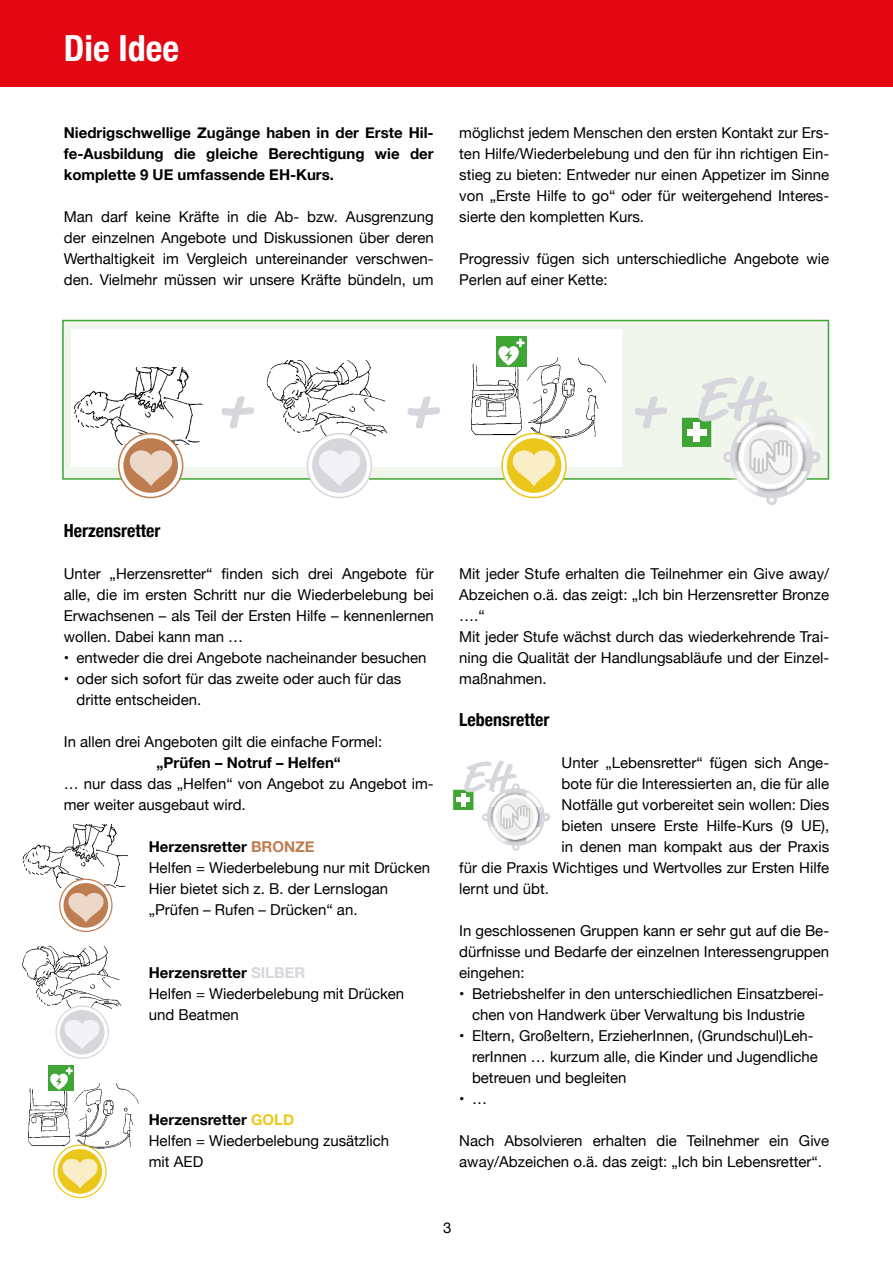
<style>
.page{position:relative;width:893px;height:1263px;background:#fff}
.page>*{position:absolute;margin:0;border:0;box-sizing:border-box;transform-origin:0 0}
.t1{font:69.9px "Market Web";color:#d6d6dc}
.t2{font:62.1px "Market Web";color:#d6d6dc}
.t3{font:43.5px "Market Web";color:#d6d6dc}
.t4{font:700 condensed 36px "Helvetica Neue";color:#fff}
.t5{font:700 condensed 18px "Helvetica Neue";color:#000}
.t6{font:15px/21px "Helvetica Neue";color:#000}
.t7{font:700 15px/21px "Helvetica Neue";color:#000;text-align:justify}
.s1{font-size:69.9px}
.s2{font-weight:700}
.s3{font-weight:700;color:#be7d51}
.s4{font-weight:700;color:#d6d6dc}
.s5{font-weight:700;color:#ecc71b}
</style>
<div class="page">
<div style="left:0;top:0;width:893px;height:86px;background:#e30613"></div>
<img style="left:22px;top:825px;width:106px;height:63px">
<svg style="left:60px;top:879px;width:52px;height:52px"></svg>
<div style="left:59px;top:879px;width:54px;height:53px;border:1px solid #be7d51;border-radius:50%"></div>
<div style="left:64px;top:883px;width:44px;height:45px;background:#be7d51;border-radius:50%"></div>
<img style="left:68px;top:890px;width:36px;height:34px">
<img style="left:22px;top:946px;width:99px;height:68px">
<svg style="left:56px;top:1006px;width:52px;height:52px"></svg>
<div style="left:55px;top:1005px;width:54px;height:54px;border:1px solid #d6d6dc;border-radius:50%"></div>
<div style="left:60px;top:1010px;width:44px;height:44px;background:#d6d6dc;border-radius:50%"></div>
<img style="left:64px;top:1017px;width:36px;height:33px">
<img style="left:28px;top:1078px;width:111px;height:76px">
<svg style="left:54px;top:1145px;width:52px;height:52px"></svg>
<div style="left:53px;top:1144px;width:54px;height:54px;border:1px solid #ecc71b;border-radius:50%"></div>
<div style="left:58px;top:1149px;width:44px;height:44px;background:#ecc71b;border-radius:50%"></div>
<img style="left:62px;top:1156px;width:36px;height:33px">
<img style="left:49px;top:1066px;width:25px;height:25px">
<div style="left:452px;top:789px;width:22px;height:22px;background:#3fa535;border:1px solid #fff"></div>
<div style="left:461px;top:793px;width:5px;height:14px;background:#fff"></div>
<hr style="left:456px;top:798px;width:14px;height:4px;background:#fff">
<svg style="left:464px;top:760px;width:86px;height:91px"></svg>
<svg style="left:62px;top:320px;width:767px;height:160px;background:#e3efdd"></svg>
<div style="left:72px;top:329px;width:550px;height:138px;background:#fff"></div>
<svg style="left:221px;top:396px;width:33px;height:33px"></svg>
<svg style="left:407px;top:396px;width:33px;height:33px"></svg>
<svg style="left:634px;top:388px;width:35px;height:42px"></svg>
<div style="left:681px;top:417px;width:31px;height:31px;background:#3fa535;border:1px solid #fff"></div>
<div style="left:693px;top:422px;width:7px;height:20px;background:#fff"></div>
<div style="left:687px;top:429px;width:20px;height:7px;background:#fff"></div>
<svg style="left:698px;top:376px;width:125px;height:129px"></svg>
<img style="left:471px;top:357px;width:135px;height:87px">
<svg style="left:502px;top:434px;width:64px;height:63px"></svg>
<div style="left:501px;top:433px;width:66px;height:65px;border:2px solid #ecc71b;border-radius:50%"></div>
<div style="left:507px;top:438px;width:54px;height:55px;background:#ecc71b;border-radius:50%"></div>
<img style="left:496px;top:336px;width:31px;height:31px">
<img style="left:512px;top:447px;width:44px;height:41px">
<img style="left:266px;top:360px;width:121px;height:84px">
<svg style="left:307px;top:434px;width:64px;height:63px"></svg>
<div style="left:307px;top:433px;width:65px;height:65px;border:2px solid #d6d6dc;border-radius:50%"></div>
<div style="left:312px;top:438px;width:55px;height:55px;background:#d6d6dc;border-radius:50%"></div>
<img style="left:317px;top:447px;width:45px;height:41px">
<img style="left:74px;top:367px;width:129px;height:77px">
<svg style="left:119px;top:434px;width:64px;height:63px"></svg>
<div style="left:118px;top:433px;width:65px;height:65px;border:2px solid #be7d51;border-radius:50%"></div>
<div style="left:123px;top:438px;width:55px;height:55px;background:#be7d51;border-radius:50%"></div>
<img style="left:128px;top:447px;width:45px;height:41px">
<h3 class="t4" style="left:64px;top:18px;width:117px">Die Idee</h3>
<p class="t7" style="left:64px;top:123px;width:371px">Niedrigschwellige Zugänge haben in der Erste Hil&shy;fe-Ausbildung die gleiche Berechtigung wie der komplette 9 UE umfassende EH-Kurs.</p>
<p class="t6" style="left:64px;top:207px;width:371px;text-align:justify">Man darf keine Kräfte in die Ab- bzw. Ausgrenzung der einzelnen Angebote und Diskussionen über deren Werthaltigkeit im Vergleich untereinander verschwen&shy;den. Vielmehr müssen wir unsere Kräfte bündeln, um</p>
<p class="t6" style="left:459px;top:123px;width:371px;text-align:justify">möglichst jedem Menschen den ersten Kontakt zur Ers&shy;ten Hilfe/Wiederbelebung und den für ihn richtigen Ein&shy;stieg zu bieten: Entweder nur einen Appetizer im Sinne von „Erste Hilfe to go“ oder für weitergehend Interes&shy;sierte den kompletten Kurs.</p>
<p class="t6" style="left:459px;top:249px;width:371px">Progressiv fügen sich unterschiedliche Angebote wie<br>Perlen auf einer Kette:</p>
<h1 class="t1" style="left:214px;top:366px;width:43px">+</h1>
<h1 class="t1" style="left:400px;top:366px;width:43px">+</h1>
<h2 class="t2" style="left:628px;top:362px;width:138px"><span class="s1">+</span> EH</h2>
<p class="t5" style="left:64px;top:516px;width:98px">Herzensretter</p>
<p class="t6" style="left:64px;top:564px;width:371px;text-align:justify">Unter „Herzensretter“ finden sich drei Angebote für alle, die im ersten Schritt nur die Wiederbelebung bei Erwachsenen – als Teil der Ersten Hilfe – kennenlernen wollen. Dabei kann man …</p>
<p class="t6" style="left:64px;top:648px;width:364px">• entweder die drei Angebote nacheinander besuchen</p>
<p class="t6" style="left:77px;top:669px;width:326px;text-indent:-13px">• oder sich sofort für das zweite oder auch für das dritte entscheiden.</p>
<p class="t6" style="left:64px;top:732px;width:320px">In allen drei Angeboten gilt die einfache Formel:</p>
<p class="t7" style="left:157px;top:753px;width:186px">„Prüfen – Notruf – Helfen“</p>
<p class="t6" style="left:64px;top:774px;width:371px">… nur dass das „Helfen“ von Angebot zu Angebot im&shy;mer weiter ausgebaut wird.</p>
<p class="t6" style="left:149px;top:837px;width:283px"><span class="s2">Herzensretter</span> <span class="s3">BRONZE<br></span>Helfen = Wiederbelebung nur mit Drücken<br>Hier bietet sich z. B. der Lernslogan „Prüfen – Rufen – Drücken“ an.</p>
<p class="t6" style="left:149px;top:963px;width:257px"><span class="s2">Herzensretter</span> <span class="s4">SILBER<br></span>Helfen = Wiederbelebung mit Drücken und Beatmen</p>
<p class="t6" style="left:149px;top:1110px;width:242px"><span class="s2">Herzensretter</span> <span class="s5">GOLD<br></span>Helfen = Wiederbelebung zusätzlich mit AED</p>
<p class="t6" style="left:459px;top:564px;width:371px">Mit jeder Stufe erhalten die Teilnehmer ein Give away/ Abzeichen o.ä. das zeigt: „Ich bin Herzensretter Bronze ….“<br>Mit jeder Stufe wächst durch das wiederkehrende Trai&shy;ning die Qualität der Handlungsabläufe und der Einzel&shy;maßnahmen.</p>
<p class="t5" style="left:459px;top:705px;width:92px">Lebensretter</p>
<p class="t6" style="left:562px;top:753px;width:269px">Unter „Lebensretter“ fügen sich Ange-</p>
<p class="t6" style="left:562px;top:774px;width:269px">bote für die Interessierten an, die für alle</p>
<p class="t6" style="left:562px;top:795px;width:269px">Notfälle gut vorbereitet sein wollen: Dies</p>
<p class="t6" style="left:562px;top:816px;width:269px">bieten unsere Erste Hilfe-Kurs (9 UE),</p>
<p class="t6" style="left:562px;top:837px;width:269px">in denen man kompakt aus der Praxis</p>
<p class="t6" style="left:459px;top:858px;width:371px">für die Praxis Wichtiges und Wertvolles zur Ersten Hilfe</p>
<p class="t6" style="left:459px;top:879px;width:91px">lernt und übt.</p>
<p class="t6" style="left:459px;top:921px;width:371px;text-align:justify">In geschlossenen Gruppen kann er sehr gut auf die Be&shy;dürfnisse und Bedarfe der einzelnen Interessengruppen eingehen:</p>
<p class="t6" style="left:459px;top:984px;width:366px;text-align:center">• Betriebshelfer in den unterschiedlichen Einsatzberei&shy;chen von Handwerk über Verwaltung bis Industrie</p>
<p class="t6" style="left:472px;top:1026px;width:347px;text-indent:-13px">• Eltern, Großeltern, ErzieherInnen, (Grundschul)Leh&shy;rerInnen … kurzum alle, die Kinder und Jugendliche betreuen und begleiten</p>
<p class="t6" style="left:459px;top:1089px;width:29px">• …</p>
<p class="t6" style="left:459px;top:1131px;width:371px">Nach Absolvieren erhalten die Teilnehmer ein Give away/Abzeichen o.ä. das zeigt: „Ich bin Lebensretter“.</p>
<h3 class="t3" style="left:462px;top:751px;width:50px">EH</h3>
<p class="t6" style="left:443px;top:1218px;width:10px">3</p>
</div>
